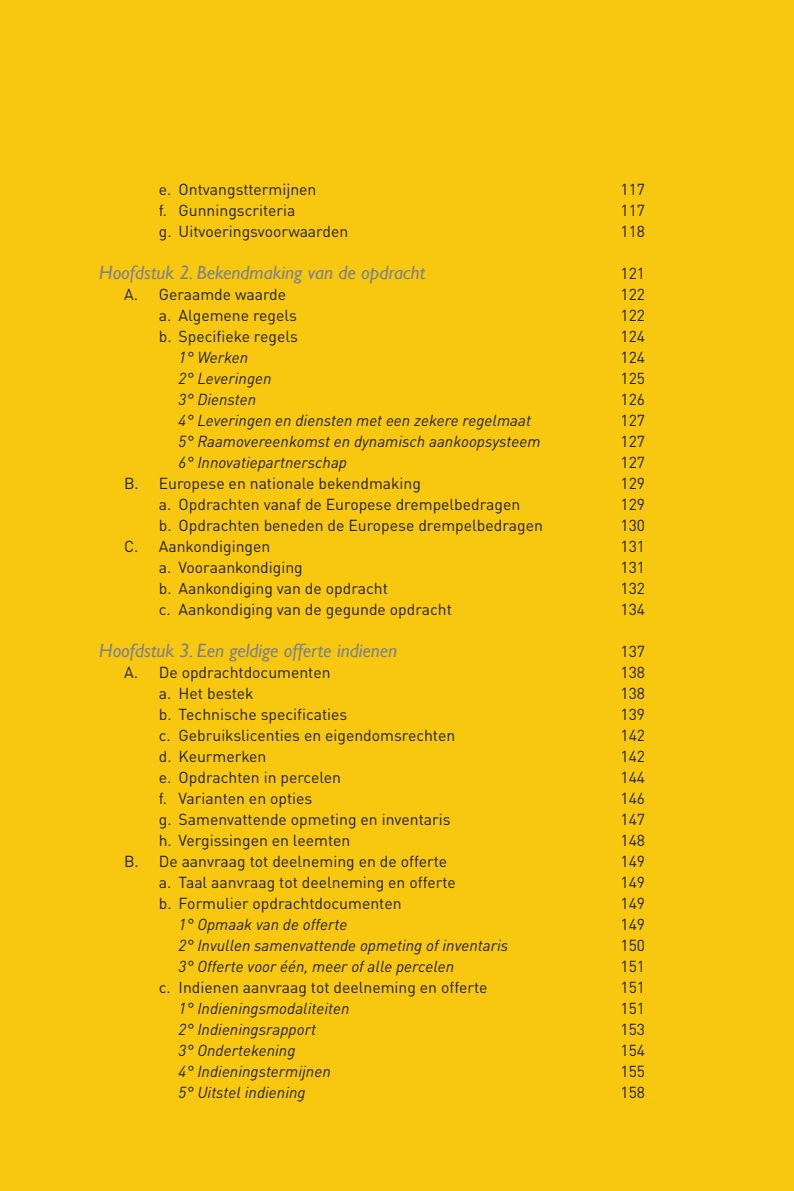
<style>
.page{position:relative;width:794px;height:1191px;background:#f7c80f}
.page>*{position:absolute;margin:0;border:0;box-sizing:border-box;transform-origin:0 0}
.t1{font:italic 19.25px "Gill Sans";color:#808285}
.t2{font:15.75px "DIN Pro";color:#231f20}
.t3{font:italic 15.75px "DIN Pro";color:#231f20}
</style>
<div class="page">
<p class="t2" style="left:159px;top:177px;width:159px">e. Ontvangsttermijnen</p>
<p class="t2" style="left:620px;top:177px;width:26px">117</p>
<p class="t2" style="left:159px;top:198px;width:138px">f. Gunningscriteria</p>
<p class="t2" style="left:620px;top:198px;width:26px">117</p>
<p class="t2" style="left:159px;top:219px;width:191px">g. Uitvoeringsvoorwaarden</p>
<p class="t2" style="left:620px;top:219px;width:26px">118</p>
<p class="t1" style="left:99px;top:261px;width:327px">Hoofdstuk 2. Bekendmaking van de opdracht</p>
<p class="t2" style="left:620px;top:261px;width:26px">121</p>
<p class="t2" style="left:124px;top:282px;width:164px">A. Geraamde waarde</p>
<p class="t2" style="left:620px;top:282px;width:26px">122</p>
<p class="t2" style="left:159px;top:303px;width:140px">a. Algemene regels</p>
<p class="t2" style="left:620px;top:303px;width:26px">122</p>
<p class="t2" style="left:159px;top:324px;width:141px">b. Specifieke regels</p>
<p class="t2" style="left:620px;top:324px;width:26px">124</p>
<p class="t3" style="left:179px;top:345px;width:71px">1° Werken</p>
<p class="t2" style="left:620px;top:345px;width:26px">124</p>
<p class="t3" style="left:179px;top:366px;width:94px">2° Leveringen</p>
<p class="t2" style="left:620px;top:366px;width:26px">125</p>
<p class="t3" style="left:179px;top:387px;width:79px">3° Diensten</p>
<p class="t2" style="left:620px;top:387px;width:26px">126</p>
<p class="t3" style="left:179px;top:408px;width:354px">4° Leveringen en diensten met een zekere regelmaat</p>
<p class="t2" style="left:620px;top:408px;width:26px">127</p>
<p class="t3" style="left:179px;top:429px;width:363px">5° Raamovereenkomst en dynamisch aankoopsysteem</p>
<p class="t2" style="left:620px;top:429px;width:26px">127</p>
<p class="t3" style="left:179px;top:450px;width:170px">6° Innovatiepartnerschap</p>
<p class="t2" style="left:620px;top:450px;width:26px">127</p>
<p class="t2" style="left:124px;top:471px;width:298px">B. Europese en nationale bekendmaking</p>
<p class="t2" style="left:620px;top:471px;width:26px">129</p>
<p class="t2" style="left:159px;top:492px;width:363px">a. Opdrachten vanaf de Europese drempelbedragen</p>
<p class="t2" style="left:620px;top:492px;width:26px">129</p>
<p class="t2" style="left:159px;top:513px;width:386px">b. Opdrachten beneden de Europese drempelbedragen</p>
<p class="t2" style="left:620px;top:513px;width:26px">130</p>
<p class="t2" style="left:124px;top:534px;width:148px">C. Aankondigingen</p>
<p class="t2" style="left:620px;top:534px;width:26px">131</p>
<p class="t2" style="left:159px;top:555px;width:145px">a. Vooraankondiging</p>
<p class="t2" style="left:620px;top:555px;width:26px">131</p>
<p class="t2" style="left:159px;top:576px;width:231px">b. Aankondiging van de opdracht</p>
<p class="t2" style="left:620px;top:576px;width:26px">132</p>
<p class="t2" style="left:159px;top:597px;width:295px">c. Aankondiging van de gegunde opdracht</p>
<p class="t2" style="left:620px;top:597px;width:26px">134</p>
<p class="t1" style="left:99px;top:639px;width:299px">Hoofdstuk 3. Een geldige offerte indienen</p>
<p class="t2" style="left:620px;top:639px;width:26px">137</p>
<p class="t2" style="left:124px;top:660px;width:208px">A. De opdrachtdocumenten</p>
<p class="t2" style="left:620px;top:660px;width:26px">138</p>
<p class="t2" style="left:159px;top:681px;width:96px">a. Het bestek</p>
<p class="t2" style="left:620px;top:681px;width:26px">138</p>
<p class="t2" style="left:159px;top:702px;width:190px">b. Technische specificaties</p>
<p class="t2" style="left:620px;top:702px;width:26px">139</p>
<p class="t2" style="left:159px;top:723px;width:298px">c. Gebruikslicenties en eigendomsrechten</p>
<p class="t2" style="left:620px;top:723px;width:26px">142</p>
<p class="t2" style="left:159px;top:744px;width:109px">d. Keurmerken</p>
<p class="t2" style="left:620px;top:744px;width:26px">142</p>
<p class="t2" style="left:159px;top:765px;width:184px">e. Opdrachten in percelen</p>
<p class="t2" style="left:620px;top:765px;width:26px">144</p>
<p class="t2" style="left:159px;top:786px;width:155px">f. Varianten en opties</p>
<p class="t2" style="left:620px;top:786px;width:26px">146</p>
<p class="t2" style="left:159px;top:807px;width:293px">g. Samenvattende opmeting en inventaris</p>
<p class="t2" style="left:620px;top:807px;width:26px">147</p>
<p class="t2" style="left:159px;top:828px;width:193px">h. Vergissingen en leemten</p>
<p class="t2" style="left:620px;top:828px;width:26px">148</p>
<p class="t2" style="left:124px;top:849px;width:325px">B. De aanvraag tot deelneming en de offerte</p>
<p class="t2" style="left:620px;top:849px;width:26px">149</p>
<p class="t2" style="left:159px;top:870px;width:299px">a. Taal aanvraag tot deelneming en offerte</p>
<p class="t2" style="left:620px;top:870px;width:26px">149</p>
<p class="t2" style="left:159px;top:891px;width:244px">b. Formulier opdrachtdocumenten</p>
<p class="t2" style="left:620px;top:891px;width:26px">149</p>
<p class="t3" style="left:179px;top:912px;width:170px">1° Opmaak van de offerte</p>
<p class="t2" style="left:620px;top:912px;width:26px">149</p>
<p class="t3" style="left:179px;top:933px;width:331px">2° Invullen samenvattende opmeting of inventaris</p>
<p class="t2" style="left:620px;top:933px;width:26px">150</p>
<p class="t3" style="left:179px;top:954px;width:277px">3° Offerte voor één, meer of alle percelen</p>
<p class="t2" style="left:620px;top:954px;width:26px">151</p>
<p class="t2" style="left:159px;top:975px;width:330px">c. Indienen aanvraag tot deelneming en offerte</p>
<p class="t2" style="left:620px;top:975px;width:26px">151</p>
<p class="t3" style="left:179px;top:996px;width:172px">1° Indieningsmodaliteiten</p>
<p class="t2" style="left:620px;top:996px;width:26px">151</p>
<p class="t3" style="left:179px;top:1017px;width:139px">2° Indieningsrapport</p>
<p class="t2" style="left:620px;top:1017px;width:26px">153</p>
<p class="t3" style="left:179px;top:1038px;width:118px">3° Ondertekening</p>
<p class="t2" style="left:620px;top:1038px;width:26px">154</p>
<p class="t3" style="left:179px;top:1059px;width:154px">4° Indieningstermijnen</p>
<p class="t2" style="left:620px;top:1059px;width:26px">155</p>
<p class="t3" style="left:179px;top:1080px;width:128px">5° Uitstel indiening</p>
<p class="t2" style="left:620px;top:1080px;width:26px">158</p>
</div>
